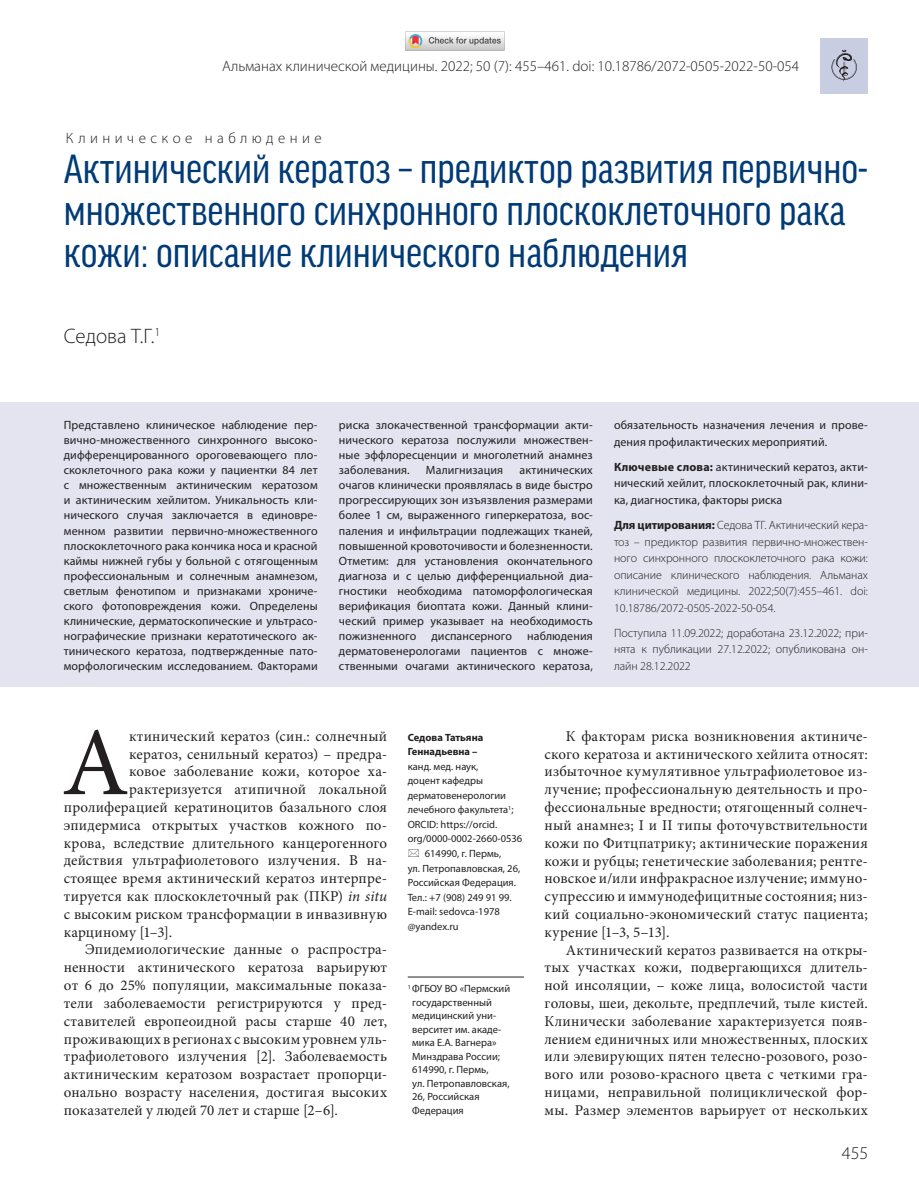
<style>
.page{position:relative;width:919px;height:1191px;background:#fff}
.page>*{position:absolute;margin:0;border:0;box-sizing:border-box;transform-origin:0 0}
.t1{font:97.2px "Minion Pro";color:#231f20}
.t2{font:condensed 43.5px/42px "Good Headline Pro";color:#003b77}
.t3{font:300 21px "Myriad Pro";color:#231f20}
.t4{font:300 18px "Myriad Pro";color:#231f20}
.t5{font:15px/17.9px "Minion Pro";letter-spacing:.015em;color:#231f20;text-align:justify}
.t6{font:300 15px "Myriad Pro";color:#231f20}
.t7{font:300 15px "Myriad Pro";letter-spacing:.295em;color:#231f20}
.t8{font:12px/15px "Myriad Pro";letter-spacing:.01em;color:#231f20;text-align:justify}
.t9{font:300 12px/16.5px "Myriad Pro";letter-spacing:-.005em;color:#231f20;text-align:justify}
.t10{font:10.5px/13.5px "Myriad Pro";color:#231f20}
.t11{font:700 10.5px/14.5px "Myriad Pro";color:#231f20}
.s1{font-weight:700}
.s2{font-style:italic}
</style>
<div class="page">
<div style="left:0;top:402px;width:918px;height:285px;background:#e3e4ef"></div>
<hr style="left:407px;top:976px;width:117px;height:1px;background:#231f20">
<div style="left:820px;top:38px;width:47px;height:55px;background:#c8cde1"></div>
<svg style="left:831px;top:50px;width:25px;height:32px"></svg>
<img style="left:405px;top:31px;width:99px;height:20px">
<p class="t6" style="left:222px;top:57px;width:578px">Альманах клинической медицины. 2022; 50 (7): 455–461. doi: 10.18786/2072-0505-2022-50-054</p>
<p class="t7" style="left:66px;top:129px;width:257px">Клиническое наблюдение</p>
<h2 class="t2" style="left:64px;top:148px;width:805px">Актинический кератоз – предиктор развития первично&shy;множественного синхронного плоскоклеточного рака кожи: описание клинического наблюдения</h2>
<h3 class="t3" style="left:64px;top:323px;width:98px">Седова Т.Г.<sup>1</sup></h3>
<p class="t8" style="left:64px;top:417px;width:255px">Представлено клиническое наблюдение пер&shy;вично-множественного синхронного высоко&shy;дифференцированного ороговевающего пло&shy;скоклеточного рака кожи у пациентки 84 лет с множественным актиническим кератозом и актиническим хейлитом. Уникальность кли&shy;нического случая заключается в единовре&shy;менном развитии первично-множественного плоскоклеточного рака кончика носа и красной каймы нижней губы у больной с отягощенным профессиональным и солнечным анамнезом, светлым фенотипом и признаками хрониче&shy;ского фотоповреждения кожи. Определены клинические, дерматоскопические и ультрасо&shy;нографические признаки кератотического ак&shy;тинического кератоза, подтвержденные пато&shy;морфологическим исследованием. Факторами</p>
<p class="t8" style="left:339px;top:417px;width:255px">риска злокачественной трансформации акти&shy;нического кератоза послужили множествен&shy;ные эффлоресценции и многолетний анамнез заболевания.</p>
<p class="t8" style="left:426px;top:462px;width:79px">Малигнизация</p>
<p class="t8" style="left:339px;top:462px;width:255px;text-indent:181px">актинических очагов клинически проявлялась в виде быстро прогрессирующих зон изъязвления размерами более 1 см, выраженного гиперкератоза, вос&shy;паления и инфильтрации подлежащих тканей, повышенной кровоточивости и болезненности.<br>Отметим: для установления окончательного диагноза и с целью дифференциальной диа&shy;гностики необходима патоморфологическая верификация биоптата кожи. Данный клини&shy;ческий пример указывает на необходимость пожизненного</p>
<p class="t8" style="left:339px;top:628px;width:255px;text-indent:188px">наблюдения дерматовенерологами пациентов с множе&shy;ственными очагами актинического кератоза,</p>
<p class="t8" style="left:431px;top:628px;width:82px">диспансерного</p>
<p class="t8" style="left:614px;top:417px;width:255px;line-height:16.5px">обязательность назначения лечения и прове&shy;дения профилактических мероприятий.</p>
<p class="t8" style="left:614px;top:458px;width:255px;line-height:16.5px"><span class="s1">Ключевые слова:</span> актинический кератоз, акти&shy;нический хейлит, плоскоклеточный рак, клини&shy;ка, диагностика, факторы риска</p>
<p class="t9" style="left:614px;top:516px;width:255px"><span class="s1">Для цитирования:</span> Седова ТГ. Актинический кера&shy;тоз – предиктор развития первично-множествен&shy;ного синхронного плоскоклеточного рака кожи: описание клинического наблюдения. Альманах клинической медицины. 2022;50(7):455–461. doi:<br>10.18786/2072-0505-2022-50-054.</p>
<p class="t9" style="left:614px;top:624px;width:255px">Поступила 11.09.2022; доработана 23.12.2022; при&shy;нята к публикации 27.12.2022; опубликована он&shy;лайн 28.12.2022</p>
<h1 class="t1" style="left:62px;top:698px;width:69px">А</h1>
<p class="t5" style="left:129px;top:727px;width:259px">ктинический кератоз (син.: солнечный</p>
<p class="t5" style="left:129px;top:745px;width:259px">кератоз, сенильный кератоз) – предра-</p>
<p class="t5" style="left:129px;top:762px;width:259px">ковое заболевание кожи, которое ха-</p>
<p class="t5" style="left:129px;top:780px;width:259px">рактеризуется атипичной локальной</p>
<p class="t5" style="left:64px;top:798px;width:325px">пролиферацией кератиноцитов базального слоя</p>
<p class="t5" style="left:64px;top:816px;width:325px">эпидермиса открытых участков кожного по-</p>
<p class="t5" style="left:64px;top:834px;width:325px">крова, вследствие длительного канцерогенного</p>
<p class="t5" style="left:64px;top:851px;width:325px">действия ультрафиолетового излучения. В на-</p>
<p class="t5" style="left:64px;top:869px;width:325px">стоящее время актинический кератоз интерпре-</p>
<p class="t5" style="left:64px;top:887px;width:325px">тируется как плоскоклеточный рак (ПКР) <span class="s2">in situ</span></p>
<p class="t5" style="left:64px;top:905px;width:325px">с высоким риском трансформации в инвазивную</p>
<p class="t5" style="left:64px;top:923px;width:110px">карциному [1–3].</p>
<p class="t5" style="left:85px;top:940px;width:303px">Эпидемиологические данные о распростра-</p>
<p class="t5" style="left:64px;top:958px;width:325px">ненности актинического кератоза варьируют</p>
<p class="t5" style="left:64px;top:976px;width:325px">от 6 до 25% популяции, максимальные показа-</p>
<p class="t5" style="left:64px;top:994px;width:325px">тели заболеваемости регистрируются у пред-</p>
<p class="t5" style="left:64px;top:1012px;width:325px">ставителей европеоидной расы старше 40 лет,</p>
<p class="t5" style="left:64px;top:1029px;width:325px">проживающих в регионах с высоким уровнем уль-</p>
<p class="t5" style="left:64px;top:1047px;width:325px">трафиолетового излучения [2]. Заболеваемость</p>
<p class="t5" style="left:64px;top:1065px;width:325px">актиническим кератозом возрастает пропорци-</p>
<p class="t5" style="left:64px;top:1083px;width:325px">онально возрасту населения, достигая высоких</p>
<p class="t5" style="left:64px;top:1101px;width:276px">показателей у людей 70 лет и старше [2–6].</p>
<p class="t11" style="left:407px;top:729px;width:77px">Седова Татьяна<br>Геннадьевна –</p>
<p class="t10" style="left:407px;top:759px;width:72px">канд. мед. наук,</p>
<p class="t10" style="left:407px;top:774px;width:77px">доцент кафедры</p>
<p class="t10" style="left:407px;top:788px;width:100px">дерматовенерологии</p>
<p class="t10" style="left:407px;top:803px;width:107px">лечебного факультета<sup>1</sup>;</p>
<p class="t10" style="left:407px;top:817px;width:91px">ORCID: https://orcid.</p>
<p class="t10" style="left:407px;top:832px;width:116px">org/0000-0002-2660-0536</p>
<p class="t10" style="left:425px;top:846px;width:78px">614990, г. Пермь,</p>
<p class="t10" style="left:407px;top:861px;width:114px">ул. Петропавловская, 26,</p>
<p class="t10" style="left:407px;top:875px;width:110px">Российская Федерация.</p>
<p class="t10" style="left:407px;top:890px;width:106px">Тел.: +7 (908) 249 91 99.</p>
<p class="t10" style="left:407px;top:904px;width:94px">E-mail: sedovca-1978</p>
<p class="t10" style="left:407px;top:919px;width:52px">@yandex.ru</p>
<p class="t10" style="left:412px;top:981px;width:99px;text-indent:-4px"><sup>1</sup> ФГБОУ ВО «Пермский государственный медицинский уни&shy;верситет им. акаде&shy;мика Е.А. Вагнера»<br>Минздрава России;<br>614990, г. Пермь,<br>ул. Петропавловская,<br>26, Российская<br>Федерация</p>
<p class="t5" style="left:544px;top:727px;width:325px;text-indent:21px">К факторам риска возникновения актиниче&shy;ского кератоза и актинического хейлита относят: избыточное кумулятивное ультрафиолетовое из&shy;лучение; профессиональную деятельность и про&shy;фессиональные вредности; отягощенный солнеч&shy;ный анамнез; I и II типы фоточувствительности кожи по Фитцпатрику; актинические поражения кожи и рубцы; генетические заболевания; рентге&shy;новское и/или инфракрасное излучение; иммуно&shy;супрессию и иммунодефицитные состояния; низ&shy;кий социально-экономический статус пациента; курение [1–3, 5–13].</p>
<p class="t5" style="left:544px;top:941px;width:325px;text-indent:21px">Актинический кератоз развивается на откры&shy;тых участках кожи, подвергающихся длитель&shy;ной инсоляции, – коже лица, волосистой части головы, шеи, декольте, предплечий, тыле кистей.<br>Клинически заболевание характеризуется появ&shy;лением единичных или множественных, плоских или элевирующих пятен телесно-розового, розо&shy;вого или розово-красного цвета с четкими гра&shy;ницами, неправильной полициклической фор&shy;мы. Размер элементов варьирует от нескольких</p>
<p class="t4" style="left:841px;top:1142px;width:28px">455</p>
</div>
